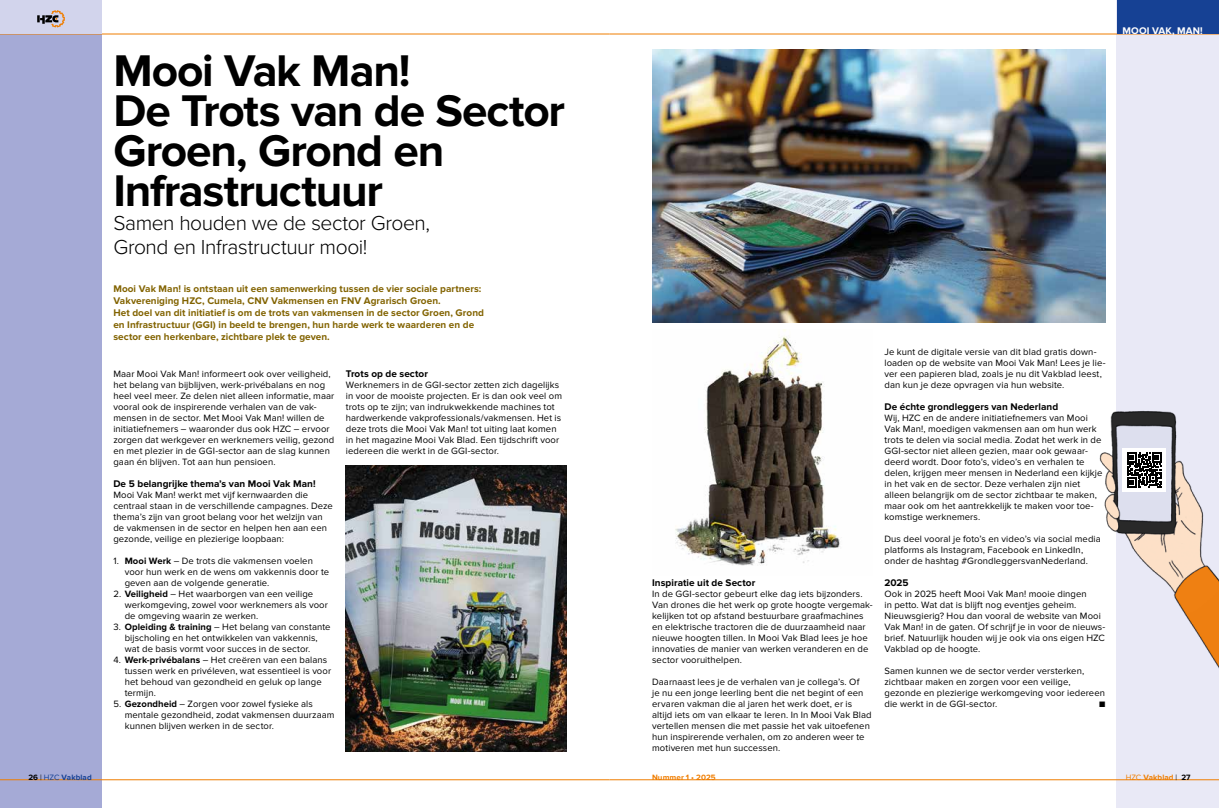
<style>
.page{position:relative;width:1219px;height:808px;background:#fff}
.page>*{position:absolute;margin:0;border:0;box-sizing:border-box;transform-origin:0 0}
.t1{font:700 46px/40px "Proxima Nova";letter-spacing:-.025em;color:#000}
.t2{font:300 21px/24px "Proxima Nova";letter-spacing:-.02em;color:#000}
.t3{font:700 10px/12px "Proxima Nova";letter-spacing:.005em;color:#826300}
.t4{font:700 10px "Proxima Nova";letter-spacing:.005em;color:#000}
.t5{font:700 10px "Proxima Nova";letter-spacing:.01em;color:#fff}
.t6{font:9.5px/11px "Proxima Nova";letter-spacing:.01em;color:#000}
.t7{font:700 8px "Proxima Nova";letter-spacing:.01em;color:#ef7d00}
.t8{font:700 8px "Proxima Nova";letter-spacing:.01em;color:#164194}
.s1{font-weight:700}
.s2{color:#000}
.s3{font-weight:400;color:#000}
.s4{font-weight:400}
</style>
<div class="page">
<div style="left:1117px;top:0;width:102px;height:808px;background:#e9e9f6"></div>
<img style="left:1099px;top:375px;width:120px;height:331px">
<div style="left:1123px;top:448px;width:43px;height:44px;background:#fff"></div>
<svg style="left:1127px;top:452px;width:35px;height:35px"></svg>
<div style="left:0;top:0;width:102px;height:808px;background:#a5aad6"></div>
<hr style="left:609px;top:34px;width:610px;height:1px;background:#ef7d00">
<hr style="left:0;top:34px;width:609px;height:1px;background:#ef7d00">
<div style="left:0;top:0;width:102px;height:34px;background:#d2d4ec"></div>
<svg style="left:37px;top:10px;width:28px;height:18px"></svg>
<hr style="left:609px;top:779px;width:610px;height:1px;background:#ef7d00">
<hr style="left:0;top:779px;width:609px;height:1px;background:#ef7d00">
<div style="left:1117px;top:0;width:102px;height:34px;background:#164194"></div>
<img style="left:675px;top:329px;width:165px;height:237px">
<img style="left:652px;top:50px;width:454px;height:272px">
<img style="left:346px;top:465px;width:221px;height:286px">
<h1 class="t1" style="left:113px;top:52px;width:453px">Mooi Vak Man!<br>De Trots van de Sector<br>Groen, Grond en<br>Infrastructuur</h1>
<h2 class="t2" style="left:113px;top:210px;width:318px">Samen houden we de sector Groen,<br>Grond en Infrastructuur mooi!</h2>
<p class="t3" style="left:113px;top:283px;width:372px">Mooi Vak Man! is ontstaan uit een samenwerking tussen de vier sociale partners:<br>Vakvereniging HZC, Cumela, CNV Vakmensen en FNV Agrarisch Groen.<br>Het doel van dit initiatief is om de trots van vakmensen in de sector Groen, Grond en Infrastructuur (GGI) in beeld te brengen, hun harde werk te waarderen en de sector een herkenbare, zichtbare plek te geven.</p>
<p class="t6" style="left:113px;top:368px;width:222px">Maar Mooi Vak Man! informeert ook over veiligheid, het belang van bijblijven, werk-privébalans en nog heel veel meer. Ze delen niet alleen informatie, maar vooral ook de inspirerende verhalen van de vak&shy;mensen in de sector. Met Mooi Vak Man! willen de initiatiefnemers – waaronder dus ook HZC – ervoor zorgen dat werkgever en werknemers veilig, gezond en met plezier in de GGI-sector aan de slag kunnen gaan én blijven. Tot aan hun pensioen.</p>
<p class="t4" style="left:113px;top:478px;width:204px">De 5 belangrijke thema’s van Mooi Vak Man!</p>
<p class="t6" style="left:113px;top:489px;width:221px">Mooi Vak Man! werkt met vijf kernwaarden die centraal staan in de verschillende campagnes. Deze thema’s zijn van groot belang voor het welzijn van de vakmensen in de sector en helpen hen aan een gezonde, veilige en plezierige loopbaan:</p>
<p class="t6" style="left:125px;top:555px;width:206px;text-indent:-11px">1. <span class="s1">Mooi Werk</span> – De trots die vakmensen voelen voor hun werk en de wens om vakkennis door te geven aan de volgende generatie.</p>
<p class="t6" style="left:125px;top:588px;width:205px;text-indent:-11px">2. <span class="s1">Veiligheid</span> – Het waarborgen van een veilige werkomgeving, zowel voor werknemers als voor de omgeving waarin ze werken.</p>
<p class="t6" style="left:125px;top:621px;width:207px;text-indent:-11px">3. <span class="s1">Opleiding &amp; training</span> – Het belang van constante bijscholing en het ontwikkelen van vakkennis, wat de basis vormt voor succes in de sector.</p>
<p class="t6" style="left:125px;top:654px;width:208px;text-indent:-11px">4. <span class="s1">Werk-privébalans</span> – Het creëren van een balans tussen werk en privéleven, wat essentieel is voor het behoud van gezondheid en geluk op lange termijn.</p>
<p class="t6" style="left:125px;top:699px;width:211px;text-indent:-11px">5. <span class="s1">Gezondheid</span> – Zorgen voor zowel fysieke als mentale gezondheid, zodat vakmensen duurzaam kunnen blijven werken in de sector.</p>
<p class="t4" style="left:346px;top:368px;width:84px">Trots op de sector</p>
<p class="t6" style="left:346px;top:379px;width:218px">Werknemers in de GGI-sector zetten zich dagelijks in voor de mooiste projecten. Er is dan ook veel om trots op te zijn; van indrukwekkende machines tot hardwerkende vakprofessionals/vakmensen. Het is deze trots die Mooi Vak Man! tot uiting laat komen in het magazine Mooi Vak Blad. Een tijdschrift voor iedereen die werkt in de GGI-sector.</p>
<p class="t5" style="left:1123px;top:25px;width:82px">MOOI VAK, MAN!</p>
<p class="t4" style="left:652px;top:577px;width:105px">Inspiratie uit de Sector</p>
<p class="t6" style="left:652px;top:588px;width:222px">In de GGI-sector gebeurt elke dag iets bijzonders.<br>Van drones die het werk op grote hoogte vergemak&shy;kelijken tot op afstand bestuurbare graafmachines en elektrische tractoren die de duurzaamheid naar nieuwe hoogten tillen. In Mooi Vak Blad lees je hoe innovaties de manier van werken veranderen en de sector vooruithelpen.</p>
<p class="t6" style="left:652px;top:676px;width:221px">Daarnaast lees je de verhalen van je collega’s. Of<br>je nu een jonge leerling bent die net begint of een ervaren vakman die al jaren het werk doet, er is altijd iets om van elkaar te leren. In In Mooi Vak Blad vertellen mensen die met passie het vak uitoefenen hun inspirerende verhalen, om zo anderen weer te motiveren met hun successen.</p>
<p class="t6" style="left:884px;top:346px;width:223px">Je kunt de digitale versie van dit blad gratis down&shy;loaden op de website van Mooi Vak Man! Lees je lie&shy;ver een papieren blad, zoals je nu dit Vakblad leest, dan kun je deze opvragen via hun website.</p>
<p class="t4" style="left:884px;top:401px;width:175px">De échte grondleggers van Nederland</p>
<p class="t6" style="left:884px;top:412px;width:219px">Wij, HZC en de andere initiatiefnemers van Mooi Vak Man!, moedigen vakmensen aan om hun werk trots te delen via social media. Zodat het werk in de GGI-sector niet alleen gezien, maar ook gewaar&shy;deerd wordt. Door foto’s, video’s en verhalen te delen, krijgen meer mensen in Nederland een kijkje in het vak en de sector. Deze verhalen zijn niet alleen belangrijk om de sector zichtbaar te maken, maar ook om het aantrekkelijk te maken voor toe&shy;komstige werknemers.</p>
<p class="t6" style="left:884px;top:533px;width:218px">Dus deel vooral je foto’s en video’s via social media platforms als Instagram, Facebook en LinkedIn, onder de hashtag #GrondleggersvanNederland.</p>
<p class="t4" style="left:884px;top:577px;width:26px">2025</p>
<p class="t6" style="left:884px;top:588px;width:222px">Ook in 2025 heeft Mooi Vak Man! mooie dingen<br>in petto. Wat dat is blijft nog eventjes geheim.<br>Nieuwsgierig? Hou dan vooral de website van Mooi Vak Man! in de gaten. Of schrijf je in voor de nieuws&shy;brief. Natuurlijk houden wij je ook via ons eigen HZC Vakblad op de hoogte.</p>
<p class="t6" style="left:884px;top:665px;width:222px">Samen kunnen we de sector verder versterken, zichtbaar maken en zorgen voor een veilige, gezonde en plezierige werkomgeving voor iedereen die werkt in de GGI-sector.</p>
<p class="t6" style="left:1099px;top:698px;width:8px">■</p>
<p class="t8" style="left:28px;top:772px;width:65px"><span class="s2">26</span> <span class="s3">|</span> <span class="s4">HZC</span> Vakblad</p>
<p class="t7" style="left:652px;top:772px;width:65px">Nummer 1 • 2025</p>
<p class="t7" style="left:1126px;top:772px;width:66px"><span class="s4">HZC</span> Vakblad <span class="s3">|</span> <span class="s2">27</span></p>
</div>
